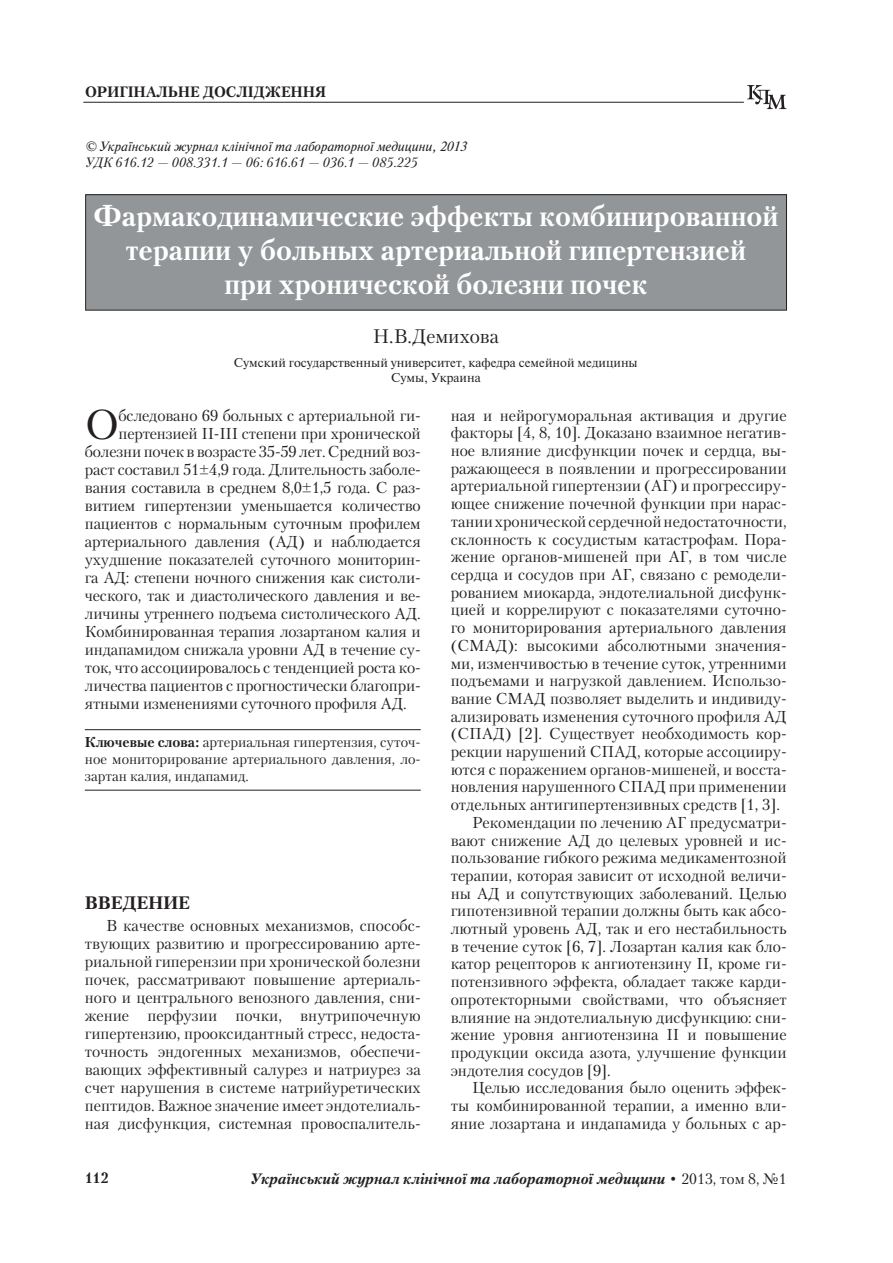
<style>
.page{position:relative;width:893px;height:1263px;background:#fff}
.page>*{position:absolute;margin:0;border:0;box-sizing:border-box;transform-origin:0 0}
.BUKVITSA{font:41.4px "Petersburg C";color:#231f20}
.ZAGOLOVOK{font:700 28.5px/33.8px "Petersburg C";color:#fff;text-align:center}
.AVTORI{font:19.5px "Petersburg C";color:#231f20}
.PODZAGOLOV{font:700 18px "Petersburg C";color:#231f20}
.TXT{font:15.75px/17.7px "Petersburg C";color:#231f20;text-align:justify}
.BUKVITSA-2{font:15.75px "Petersburg C";letter-spacing:-.01em;color:#231f20}
.PODZAGOLOV_tab{font:italic 700 15px "Petersburg C";color:#231f20}
.t1{font:700 15px "Petersburg C";color:#231f20}
._02_KLUCH{font:14.25px/17.1px "Petersburg C";color:#231f20;text-align:justify}
.UDK_1{font:italic 13.5px "Newton C";color:#231f20}
.UDK_2{font:italic 13.5px "Petersburg C";color:#231f20}
.GOROD{font:12.75px/15.3px "Newton C";color:#231f20;text-align:center}
.s1{font-weight:700}
.s2{font-weight:400;font-style:normal}
</style>
<div class="page">
<svg style="left:747px;top:85px;width:40px;height:24px"></svg>
<hr style="left:83px;top:102px;width:661px;height:1px;background:#231f20">
<div style="left:86px;top:195px;width:700px;height:115px;background:#939698"></div>
<div style="left:85px;top:194px;width:702px;height:116px;border:1px solid #231f20"></div>
<hr style="left:85px;top:729px;width:336px;height:1px;background:#231f20">
<hr style="left:85px;top:790px;width:336px;height:1px;background:#231f20">
<p class="t1" style="left:85px;top:83px;width:243px">ОРИГIНАЛЬНЕ ДОСЛIДЖЕННЯ</p>
<p class="UDK_1" style="left:85px;top:139px;width:383px">© Український журнал клiнiчної та лабораторної медицини, 2013</p>
<p class="UDK_2" style="left:85px;top:155px;width:334px">УДК 616.12 — 008.331.1 — 06: 616.61 — 036.1 — 085.225</p>
<p class="ZAGOLOVOK" style="left:93px;top:200px;width:687px">Фармакодинамические эффекты комбинированной терапии у больных артериальной гипертензией<br>при хронической болезни почек</p>
<p class="AVTORI" style="left:373px;top:324px;width:128px">Н.В.Демихова</p>
<p class="GOROD" style="left:234px;top:355px;width:405px">Сумский государственный университет, кафедра семейной медицины<br>Сумы, Украина</p>
<p class="BUKVITSA" style="left:85px;top:400px;width:36px">О</p>
<p class="BUKVITSA-2" style="left:119px;top:406px;width:304px">бследовано 69 больных с артериальной ги-</p>
<p class="TXT" style="left:451px;top:406px;width:337px">ная и нейрогуморальная активация и другие факторы [4, 8, 10]. Доказано взаимное негатив&shy;ное влияние дисфункции почек и сердца, вы&shy;ражающееся в появлении и прогрессировании артериальной гипертензии (АГ) и прогрессиру&shy;ющее снижение почечной функции при нарас&shy;тании хронической сердечной недостаточности, склонность к сосудистым катастрофам. Пора&shy;жение органов-мишеней при АГ, в том числе сердца и сосудов при АГ, связано с ремодели&shy;рованием миокарда, эндотелиальной дисфунк&shy;цией и коррелируют с показателями суточно&shy;го мониторирования артериального давления (СМАД): высокими абсолютными значения&shy;ми, изменчивостью в течение суток, утренними подъемами и нагрузкой давлением. Использо&shy;вание СМАД позволяет выделить и индивиду&shy;ализировать изменения суточного профиля АД (СПАД) [2]. Существует необходимость кор&shy;рекции нарушений СПАД, которые ассоцииру&shy;ются с поражением органов-мишеней, и восста&shy;новления нарушенного СПАД при применении отдельных антигипертензивных средств [1, 3].</p>
<p class="TXT" style="left:451px;top:813px;width:337px;text-indent:21px">Рекомендации по лечению АГ предусматри&shy;вают снижение АД до целевых уровней и ис&shy;пользование гибкого режима медикаментозной терапии, которая зависит от исходной величи&shy;ны АД и сопутствующих заболеваний. Целью гипотензивной терапии должны быть как абсо&shy;лютный уровень АД, так и его нестабильность в течение суток [6, 7]. Лозартан калия как бло&shy;катор рецепторов к ангиотензину II, кроме ги&shy;потензивного эффекта, обладает также карди&shy;опротекторными свойствами, что объясняет влияние на эндотелиальную дисфункцию: сни&shy;жение уровня ангиотензина II и повышение продукции оксида азота, улучшение функции эндотелия сосудов [9].</p>
<p class="TXT" style="left:451px;top:1079px;width:337px;text-indent:21px">Целью исследования было оценить эффек&shy;ты комбинированной терапии, а именно вли&shy;яние лозартана и индапамида у больных с ар-</p>
<p class="BUKVITSA-2" style="left:119px;top:424px;width:304px">пертензией II-III степени при хронической</p>
<p class="BUKVITSA-2" style="left:85px;top:442px;width:337px">болезни почек в возрасте 35-59 лет. Средний воз-</p>
<p class="BUKVITSA-2" style="left:85px;top:460px;width:337px">раст составил 51±4,9 года. Длительность заболе-</p>
<p class="BUKVITSA-2" style="left:85px;top:478px;width:337px">вания составила в среднем 8,0±1,5 года. С раз-</p>
<p class="BUKVITSA-2" style="left:85px;top:496px;width:337px">витием гипертензии уменьшается количество</p>
<p class="BUKVITSA-2" style="left:85px;top:514px;width:337px">пациентов с нормальным суточным профилем</p>
<p class="BUKVITSA-2" style="left:85px;top:532px;width:337px">артериального давления (АД) и наблюдается</p>
<p class="BUKVITSA-2" style="left:85px;top:550px;width:337px">ухудшение показателей суточного мониторин-</p>
<p class="BUKVITSA-2" style="left:85px;top:568px;width:337px">га АД: степени ночного снижения как систоли-</p>
<p class="BUKVITSA-2" style="left:85px;top:586px;width:337px">ческого, так и диастолического давления и ве-</p>
<p class="BUKVITSA-2" style="left:85px;top:604px;width:337px">личины утреннего подъема систолического АД.</p>
<p class="BUKVITSA-2" style="left:85px;top:622px;width:337px">Комбинированная терапия лозартаном калия и</p>
<p class="BUKVITSA-2" style="left:85px;top:640px;width:337px">индапамидом снижала уровни АД в течение су-</p>
<p class="BUKVITSA-2" style="left:85px;top:658px;width:337px">ток, что ассоциировалось с тенденцией роста ко-</p>
<p class="BUKVITSA-2" style="left:85px;top:676px;width:337px">личества пациентов с прогностически благопри-</p>
<p class="BUKVITSA-2" style="left:85px;top:694px;width:323px">ятными изменениями суточного профиля АД.</p>
<p class="_02_KLUCH" style="left:85px;top:733px;width:337px"><span class="s1">Ключевые слова:</span> артериальная гипертензия, суточ&shy;ное мониторирование артериального давления, ло&shy;зартан калия, индапамид.</p>
<p class="PODZAGOLOV" style="left:85px;top:893px;width:107px">ВВЕДЕНИЕ</p>
<p class="TXT" style="left:85px;top:917px;width:337px;text-indent:21px">В качестве основных механизмов, способс&shy;твующих развитию и прогрессированию арте&shy;риальной гиперензии при хронической болезни почек, рассматривают повышение артериаль&shy;ного и центрального венозного давления, сни&shy;жение перфузии почки, внутрипочечную гипертензию, прооксидантный стресс, недоста&shy;точность эндогенных механизмов, обеспечи&shy;вающих эффективный салурез и натриурез за счет нарушения в системе натрийуретических пептидов. Важное значение имеет эндотелиаль&shy;ная дисфункция, системная провоспалитель-</p>
<p class="t1" style="left:85px;top:1169px;width:25px">112</p>
<p class="PODZAGOLOV_tab" style="left:250px;top:1170px;width:538px">Український журнал клiнiчної та лабораторної медицини <span class="s2">• 2013, том 8, №1</span></p>
</div>
